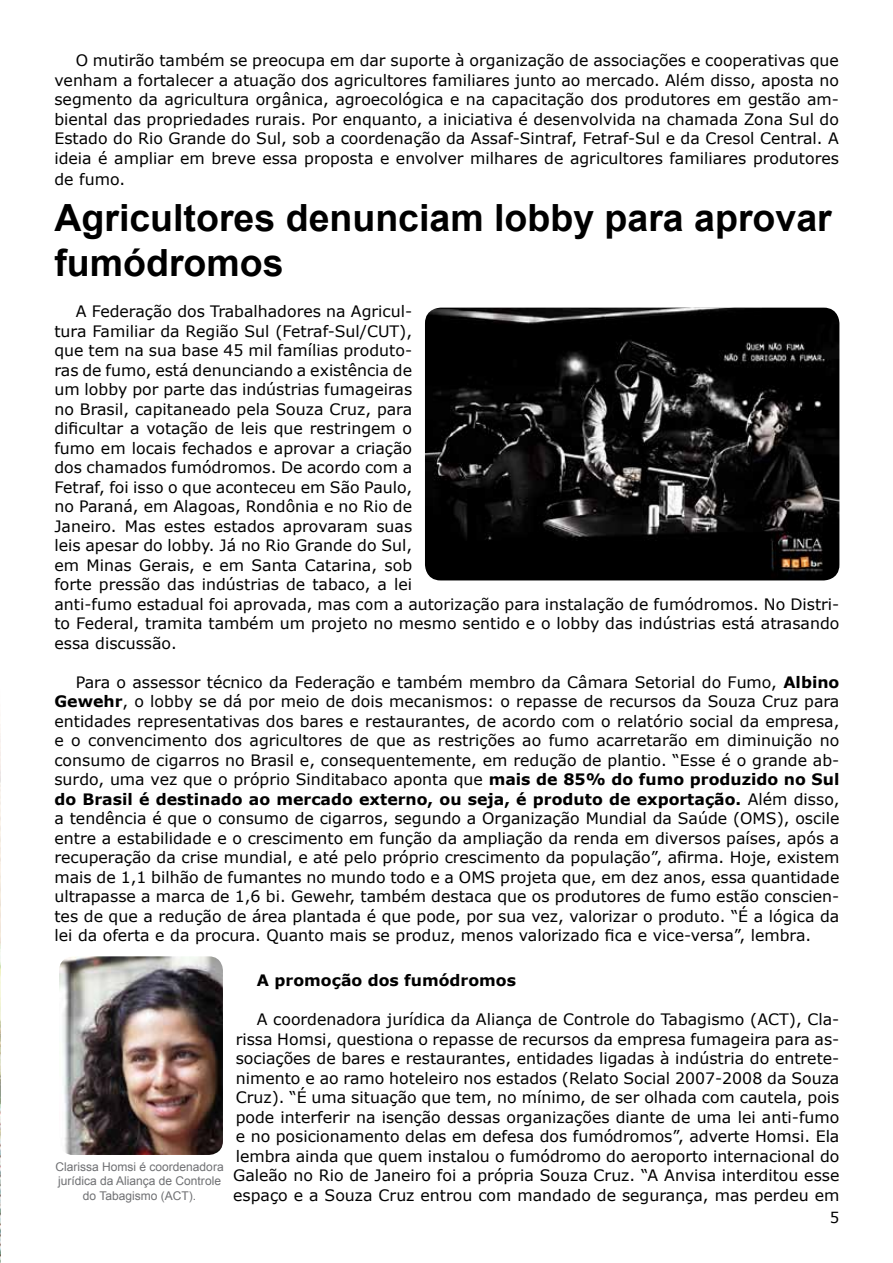
<style>
.page{position:relative;width:893px;height:1263px;background:#fff}
.page>*{position:absolute;margin:0;border:0;box-sizing:border-box;transform-origin:0 0}
.t1{font:700 37.5px/45px "Arial";color:#000}
.t2{font:15.75px/19.5px "Verdana";color:#000;text-align:justify}
.t3{font:700 15.75px "Verdana";color:#000}
.t4{font:15px "Verdana";color:#000}
.t5{font:12px/14.4px "Arial";color:#6f7073;text-align:center}
.s1{font-weight:700}
</style>
<div class="page">
<img style="left:0;top:724px;width:1px;height:539px">
<img style="left:425px;top:308px;width:414px;height:272px">
<img style="left:59px;top:956px;width:164px;height:199px">
<p class="t2" style="left:54px;top:50px;width:786px;text-indent:21px">O mutirão também se preocupa em dar suporte à organização de associações e cooperativas que venham a fortalecer a atuação dos agricultores familiares junto ao mercado. Além disso, aposta no segmento da agricultura orgânica, agroecológica e na capacitação dos produtores em gestão am&shy;biental das propriedades rurais. Por enquanto, a iniciativa é desenvolvida na chamada Zona Sul do Estado do Rio Grande do Sul, sob a coordenação da Assaf-Sintraf, Fetraf-Sul e da Cresol Central. A ideia é ampliar em breve essa proposta e envolver milhares de agricultores familiares produtores</p>
<p class="t2" style="left:54px;top:169px;width:72px">de fumo.</p>
<h1 class="t1" style="left:54px;top:197px;width:779px">Agricultores denunciam lobby para aprovar fumódromos</h1>
<p class="t2" style="left:54px;top:302px;width:786px;text-align:left;text-indent:21px">A Federação dos Trabalhadores na Agricul-<br>tura Familiar da Região Sul (Fetraf-Sul/CUT),<br>que tem na sua base 45 mil famílias produto-<br>ras de fumo, está denunciando a existência de<br>um lobby por parte das indústrias fumageiras<br>no Brasil, capitaneado pela Souza Cruz, para<br>dificultar a votação de leis que restringem o<br>fumo em locais fechados e aprovar a criação<br>dos chamados fumódromos. De acordo com a<br>Fetraf, foi isso o que aconteceu em São Paulo,<br>no Paraná, em Alagoas, Rondônia e no Rio de<br>Janeiro. Mas estes estados aprovaram suas<br>leis apesar do lobby. Já no Rio Grande do Sul,<br>em Minas Gerais, e em Santa Catarina, sob<br>forte pressão das indústrias de tabaco, a lei<br>anti-fumo estadual foi aprovada, mas com a autorização para instalação de fumódromos. No Distri&shy;to Federal, tramita também um projeto no mesmo sentido e o lobby das indústrias está atrasando essa discussão.</p>
<p class="t2" style="left:54px;top:672px;width:786px;text-indent:21px">Para o assessor técnico da Federação e também membro da Câmara Setorial do Fumo, <span class="s1">Albino Gewehr</span>, o lobby se dá por meio de dois mecanismos: o repasse de recursos da Souza Cruz para entidades representativas dos bares e restaurantes, de acordo com o relatório social da empresa, e o convencimento dos agricultores de que as restrições ao fumo acarretarão em diminuição no consumo de cigarros no Brasil e, consequentemente, em redução de plantio. “Esse é o grande ab&shy;surdo, uma vez que o próprio Sinditabaco aponta que <span class="s1">mais de 85% do fumo produzido no Sul do Brasil é destinado ao mercado externo, ou seja, é produto de exportação.</span> Além disso, a tendência é que o consumo de cigarros, segundo a Organização Mundial da Saúde (OMS), oscile entre a estabilidade e o crescimento em função da ampliação da renda em diversos países, após a recuperação da crise mundial, e até pelo próprio crescimento da população”, afirma. Hoje, existem mais de 1,1 bilhão de fumantes no mundo todo e a OMS projeta que, em dez anos, essa quantidade ultrapasse a marca de 1,6 bi. Gewehr, também destaca que os produtores de fumo estão conscien&shy;tes de que a redução de área plantada é que pode, por sua vez, valorizar o produto. “É a lógica da lei da oferta e da procura. Quanto mais se produz, menos valorizado fica e vice-versa”, lembra.</p>
<p class="t3" style="left:257px;top:969px;width:261px">A promoção dos fumódromos</p>
<p class="t2" style="left:233px;top:1010px;width:608px;text-indent:24px">A coordenadora jurídica da Aliança de Controle do Tabagismo (ACT), Cla&shy;rissa Homsi, questiona o repasse de recursos da empresa fumageira para as&shy;sociações de bares e restaurantes, entidades ligadas à indústria do entrete&shy;nimento e ao ramo hoteleiro nos estados (Relato Social 2007-2008 da Souza Cruz). “É uma situação que tem, no mínimo, de ser olhada com cautela, pois pode interferir na isenção dessas organizações diante de uma lei anti-fumo e no posicionamento delas em defesa dos fumódromos”, adverte Homsi. Ela lembra ainda que quem instalou o fumódromo do aeroporto internacional do Galeão no Rio de Janeiro foi a própria Souza Cruz. “A Anvisa interditou esse espaço e a Souza Cruz entrou com mandado de segurança, mas perdeu em</p>
<p class="t5" style="left:55px;top:1159px;width:170px">Clarissa Homsi é coordenadora jurídica da Aliança de Controle do Tabagismo (ACT).</p>
<p class="t4" style="left:830px;top:1208px;width:11px">5</p>
</div>
